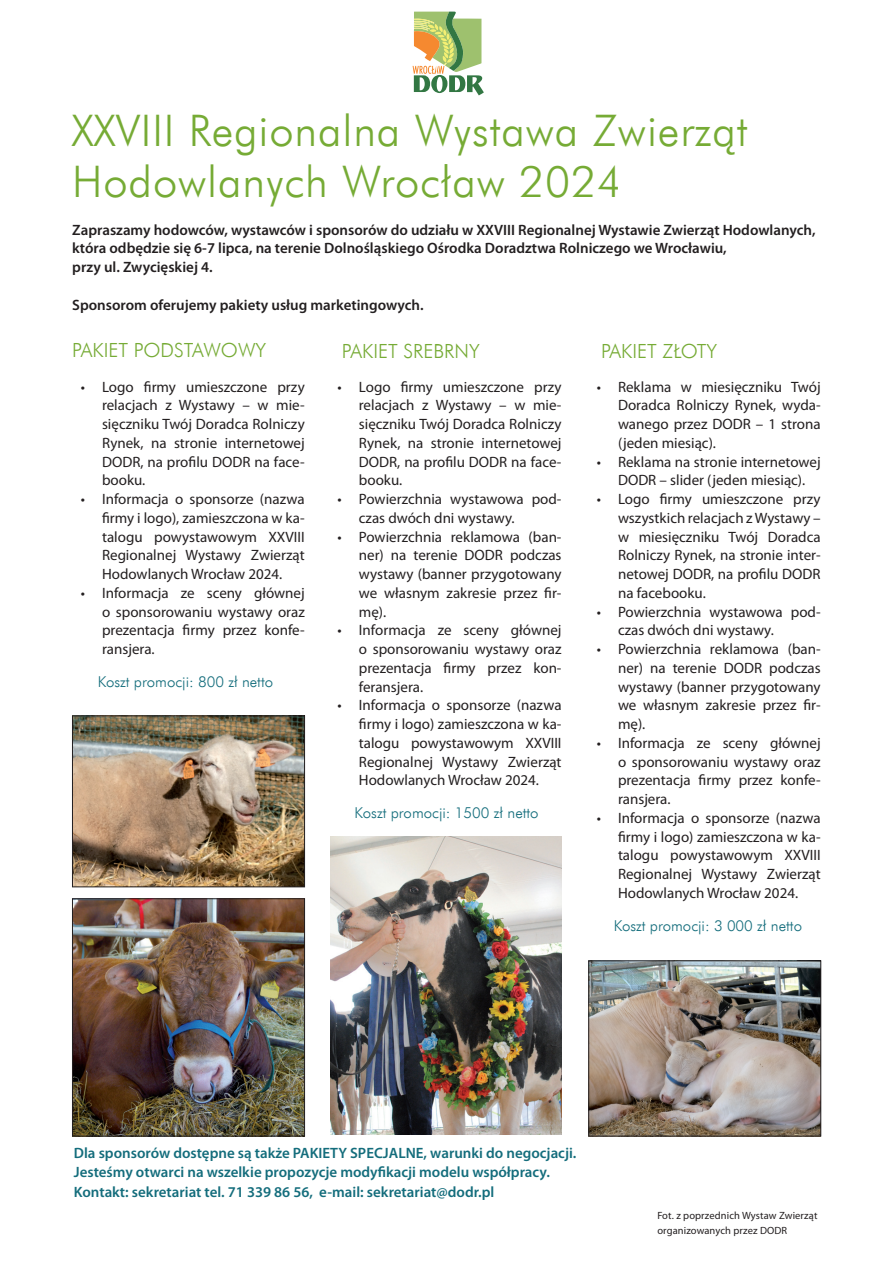
<style>
.page{position:relative;width:893px;height:1263px;background:#fff}
.page>*{position:absolute;margin:0;border:0;box-sizing:border-box;transform-origin:0 0}
._2-TYTUL-MALY{font:43.5px/51px "Futura Lt EU";letter-spacing:.02em;color:#76ab35}
.wazne{font:19.5px "Futura Lt EU";color:#76ab35}
._5-podstawowy{font:19.5px "Futura Lt EU";color:#76ab35}
._5-podstawowy_z_krop{font:15px/18.8px "Myriad Pro";color:#231f20;text-align:justify}
._3_lead_1szpalta_baz{font:600 15px/18.8px "Myriad Pro";color:#231f20}
.wazne-2{font:600 15px/19.5px "Myriad Pro";color:#146d7c}
.wazne-3{font:15px "Futura Lt EU";color:#146d7c}
.zdjecie_i_PATRZ_WYKR{font:10.5px "Myriad Pro";letter-spacing:.01em;color:#231f20}
</style>
<div class="page">
<svg style="left:413px;top:12px;width:70px;height:83px"></svg>
<img style="left:74px;top:900px;width:229px;height:234px">
<div style="left:72px;top:898px;width:233px;height:238px;border:1px solid #231f20"></div>
<img style="left:590px;top:963px;width:229px;height:171px">
<div style="left:588px;top:961px;width:233px;height:175px;border:1px solid #231f20"></div>
<img style="left:74px;top:718px;width:229px;height:167px">
<div style="left:72px;top:716px;width:233px;height:171px;border:1px solid #231f20"></div>
<img style="left:330px;top:836px;width:232px;height:298px">
<p class="_2-TYTUL-MALY" style="left:72px;top:106px;width:677px">XXVIII Regionalna Wystawa Zwierząt<br>Hodowlanych Wrocław 2024</p>
<p class="_3_lead_1szpalta_baz" style="left:72px;top:220px;width:745px">Zapraszamy hodowców, wystawców i sponsorów do udziału w XXVIII Regionalnej Wystawie Zwierząt Hodowlanych, która odbędzie się 6-7 lipca, na terenie Dolnośląskiego Ośrodka Doradztwa Rolniczego we Wrocławiu,<br>przy ul. Zwycięskiej 4.</p>
<p class="_3_lead_1szpalta_baz" style="left:72px;top:295px;width:353px">Sponsorom oferujemy pakiety usług marketingowych.</p>
<p class="_5-podstawowy" style="left:72px;top:338px;width:195px">PAKIET PODSTAWOWY</p>
<p class="_5-podstawowy_z_krop" style="left:102px;top:377px;width:204px;text-indent:-21px">• Logo firmy umieszczone przy relacjach z Wystawy – w mie&shy;sięczniku Twój Doradca Rolniczy Rynek, na stronie internetowej DODR, na profilu DODR na face&shy;booku.</p>
<p class="_5-podstawowy_z_krop" style="left:102px;top:489px;width:204px;text-indent:-21px">• Informacja o sponsorze (nazwa firmy i logo), zamieszczona w ka&shy;talogu powystawowym XXVIII Regionalnej Wystawy Zwierząt Hodowlanych Wrocław 2024.</p>
<p class="_5-podstawowy_z_krop" style="left:102px;top:583px;width:204px;text-indent:-21px">• Informacja ze sceny głównej o sponsorowaniu wystawy oraz prezentacja firmy przez konfe&shy;ransjera.</p>
<p class="wazne-3" style="left:98px;top:673px;width:177px">Koszt promocji: 800 zł netto</p>
<p class="wazne" style="left:601px;top:339px;width:118px">PAKIET ZŁOTY</p>
<p class="_5-podstawowy_z_krop" style="left:618px;top:377px;width:204px;text-indent:-21px">• Reklama w miesięczniku Twój Doradca Rolniczy Rynek, wyda&shy;wanego przez DODR – 1 strona (jeden miesiąc).</p>
<p class="_5-podstawowy_z_krop" style="left:597px;top:452px;width:225px;text-align:center">• Reklama na stronie internetowej<br>DODR – slider (jeden miesiąc).</p>
<p class="_5-podstawowy_z_krop" style="left:618px;top:489px;width:204px;text-indent:-21px">• Logo firmy umieszczone przy wszystkich relacjach zWystawy – w miesięczniku Twój Doradca Rolniczy Rynek, na stronie inter&shy;netowej DODR, na profilu DODR na facebooku.</p>
<p class="_5-podstawowy_z_krop" style="left:618px;top:602px;width:204px;text-indent:-21px">• Powierzchnia wystawowa pod&shy;czas dwóch dni wystawy.</p>
<p class="_5-podstawowy_z_krop" style="left:618px;top:639px;width:204px;text-indent:-21px">• Powierzchnia reklamowa (ban&shy;ner) na terenie DODR podczas wystawy (banner przygotowany we własnym zakresie przez fir&shy;mę).</p>
<p class="_5-podstawowy_z_krop" style="left:618px;top:733px;width:204px;text-indent:-21px">• Informacja ze sceny głównej o sponsorowaniu wystawy oraz prezentacja firmy przez konfe&shy;ransjera.</p>
<p class="_5-podstawowy_z_krop" style="left:618px;top:808px;width:204px;text-indent:-21px">• Informacja o sponsorze (nazwa firmy i logo) zamieszczona w ka&shy;talogu powystawowym XXVIII Regionalnej Wystawy Zwierząt Hodowlanych Wrocław 2024.</p>
<p class="wazne-3" style="left:614px;top:916px;width:190px">Koszt promocji: 3 000 zł netto</p>
<p class="wazne" style="left:342px;top:339px;width:139px">PAKIET SREBRNY</p>
<p class="_5-podstawowy_z_krop" style="left:359px;top:377px;width:204px;text-indent:-21px">• Logo firmy umieszczone przy relacjach z Wystawy – w mie&shy;sięczniku Twój Doradca Rolniczy Rynek, na stronie internetowej DODR, na profilu DODR na face&shy;booku.</p>
<p class="_5-podstawowy_z_krop" style="left:359px;top:489px;width:204px;text-indent:-21px">• Powierzchnia wystawowa pod&shy;czas dwóch dni wystawy.</p>
<p class="_5-podstawowy_z_krop" style="left:359px;top:527px;width:204px;text-indent:-21px">• Powierzchnia reklamowa (ban&shy;ner) na terenie DODR podczas wystawy (banner przygotowany we własnym zakresie przez fir&shy;mę).</p>
<p class="_5-podstawowy_z_krop" style="left:359px;top:621px;width:204px;text-indent:-21px">• Informacja ze sceny głównej o sponsorowaniu wystawy oraz prezentacja firmy przez kon&shy;feransjera.</p>
<p class="_5-podstawowy_z_krop" style="left:359px;top:696px;width:204px;text-indent:-21px">• Informacja o sponsorze (nazwa firmy i logo) zamieszczona w ka&shy;talogu powystawowym XXVIII Regionalnej Wystawy Zwierząt Hodowlanych Wrocław 2024.</p>
<p class="wazne-3" style="left:355px;top:804px;width:185px">Koszt promocji: 1500 zł netto</p>
<p class="wazne-2" style="left:74px;top:1142px;width:504px">Dla sponsorów dostępne są także PAKIETY SPECJALNE, warunki do negocjacji.<br>Jesteśmy otwarci na wszelkie propozycje modyfikacji modelu współpracy.</p>
<p class="wazne-2" style="left:74px;top:1181px;width:422px">Kontakt: sekretariat tel. 71 339 86 56, e-mail: sekretariat@dodr.pl</p>
<p class="zdjecie_i_PATRZ_WYKR" style="left:657px;top:1209px;width:162px">Fot. z poprzednich Wystaw Zwierząt</p>
<p class="zdjecie_i_PATRZ_WYKR" style="left:657px;top:1224px;width:131px">organizowanych przez DODR</p>
</div>
